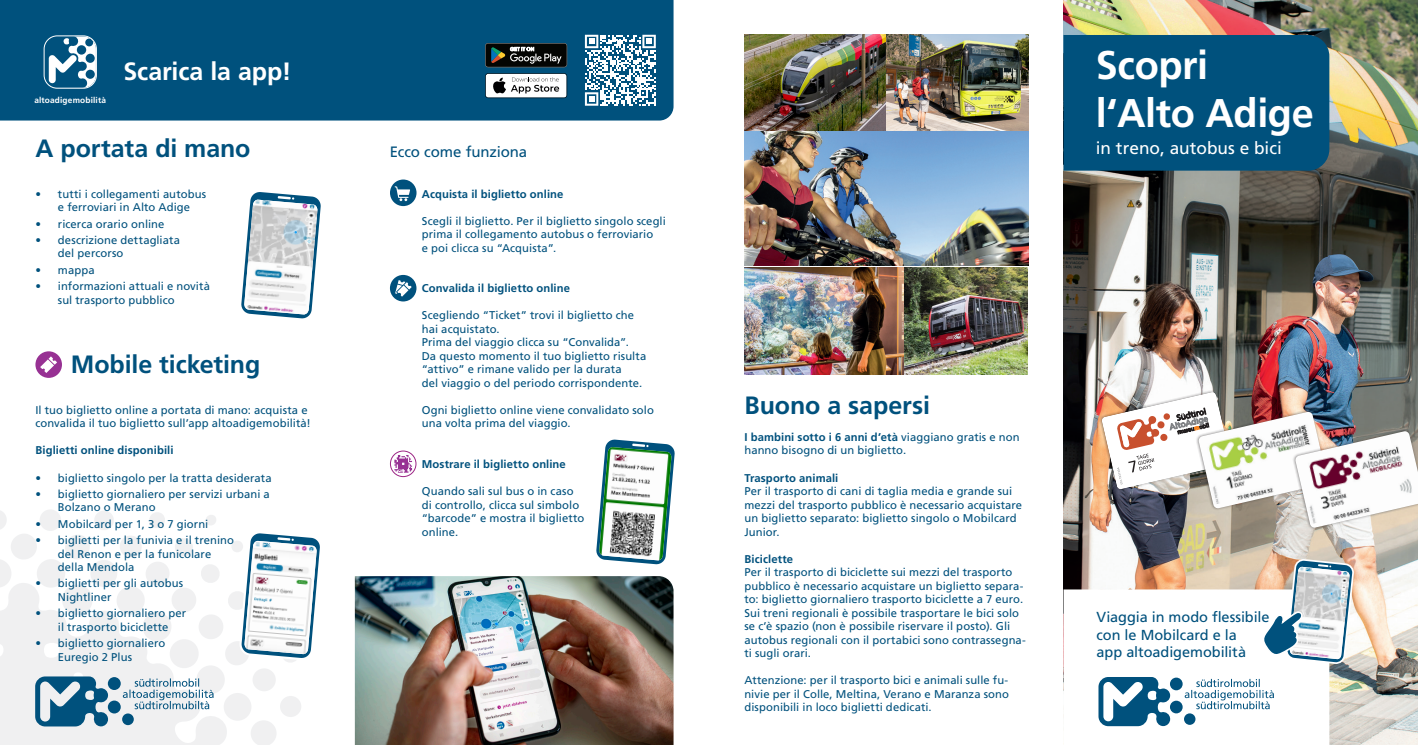
<style>
.page{position:relative;width:1418px;height:745px;background:#fff}
.page>*{position:absolute;margin:0;border:0;box-sizing:border-box;transform-origin:0 0}
.t1{font:700 40px/47.8px "Frutiger LT Std";letter-spacing:-.01em;color:#fff}
.t2{font:700 25px "Frutiger LT Std";letter-spacing:-.005em;color:#00517d}
.t3{font:700 25px "Frutiger LT Std";letter-spacing:-.005em;color:#fff}
.t4{font:17.25px "Frutiger";color:#fff}
.t5{font:15px "Frutiger";letter-spacing:-.01em;color:#00517d}
.t6{font:14.5px/17.4px "Frutiger";letter-spacing:-.005em;color:#00517d}
.t7{font:11.25px/13.5px "Frutiger";letter-spacing:.005em;color:#00517d}
.t8{font:700 11.25px "Frutiger LT Std";letter-spacing:.01em;color:#00517d}
.t9{font:700 8.25px "Frutiger LT Std";letter-spacing:.02em;color:#fff}
.s1{font-family:"Frutiger";font-weight:400}
</style>
<div class="page">
<div style="left:0;top:0;width:673px;height:120px;background:#00517d"></div>
<svg style="left:0;top:510px;width:301px;height:234px"></svg>
<img style="left:1063px;top:0;width:354px;height:744px">
<img style="left:1097px;top:388px;width:320px;height:144px">
<img style="left:1294px;top:431px;width:123px;height:96px">
<img style="left:744px;top:35px;width:141px;height:95px">
<img style="left:887px;top:35px;width:141px;height:95px">
<img style="left:744px;top:267px;width:283px;height:107px">
<img style="left:744px;top:132px;width:284px;height:133px">
<svg style="left:238px;top:529px;width:82px;height:132px"></svg>
<svg style="left:596px;top:439px;width:79px;height:126px"></svg>
<svg style="left:241px;top:192px;width:80px;height:127px"></svg>
<svg style="left:35px;top:351px;width:27px;height:26px"></svg>
<img style="left:355px;top:576px;width:318px;height:168px">
<div style="left:390px;top:275px;width:26px;height:26px;background:#00517d;border-radius:50%"></div>
<svg style="left:395px;top:280px;width:16px;height:16px"></svg>
<svg style="left:394px;top:454px;width:18px;height:18px"></svg>
<div style="left:390px;top:450px;width:26px;height:27px;border:1px solid #9c2685;border-radius:50%"></div>
<svg style="left:45px;top:36px;width:51px;height:52px"></svg>
<div style="left:77px;top:45px;width:9px;height:10px;background:#00517d;border-radius:50%"></div>
<div style="left:86px;top:70px;width:9px;height:9px;background:#00517d;border-radius:50%"></div>
<div style="left:86px;top:54px;width:9px;height:9px;background:#00517d;border-radius:50%"></div>
<div style="left:85px;top:38px;width:8px;height:8px;background:#00517d;border-radius:50%"></div>
<div style="left:44px;top:35px;width:53px;height:54px;border:1px solid #fff;border-radius:13px"></div>
<svg style="left:485px;top:73px;width:82px;height:25px"></svg>
<svg style="left:35px;top:676px;width:178px;height:50px"></svg>
<div style="left:390px;top:179px;width:26px;height:27px;background:#00517d;border-radius:50%"></div>
<svg style="left:394px;top:186px;width:16px;height:15px"></svg>
<svg style="left:485px;top:43px;width:82px;height:24px;background:#2e312e"></svg>
<div style="left:1063px;top:35px;width:266px;height:135px;background:#00517d"></div>
<svg style="left:1063px;top:557px;width:292px;height:187px"></svg>
<svg style="left:585px;top:35px;width:71px;height:71px"></svg>
<h2 class="t3" style="left:123px;top:56px;width:169px">Scarica la app!</h2>
<h1 class="t1" style="left:1095px;top:42px;width:219px">Scopri l‘Alto Adige</h1>
<h3 class="t4" style="left:1095px;top:138px;width:187px">in treno, autobus e bici</h3>
<p class="t9" style="left:34px;top:95px;width:73px">altoadigemobilità</p>
<h2 class="t2" style="left:35px;top:134px;width:217px">A portata di mano</h2>
<p class="t7" style="left:35px;top:187px;width:172px;text-align:center">• tutti i collegamenti autobus e ferroviari in Alto Adige</p>
<p class="t7" style="left:35px;top:217px;width:130px">• ricerca orario online</p>
<p class="t7" style="left:58px;top:233px;width:123px;text-indent:-22px">• descrizione dettagliata del percorso</p>
<p class="t7" style="left:35px;top:263px;width:61px">• mappa</p>
<p class="t7" style="left:58px;top:279px;width:153px;text-indent:-22px">• informazioni attuali e novità sul trasporto pubblico</p>
<h3 class="t5" style="left:390px;top:143px;width:139px">Ecco come funziona</h3>
<p class="t8" style="left:422px;top:187px;width:143px">Acquista il biglietto online</p>
<p class="t7" style="left:422px;top:214px;width:245px">Scegli il biglietto. Per il biglietto singolo scegli prima il collegamento autobus o ferroviario<br>e poi clicca su “Acquista”.</p>
<p class="t8" style="left:422px;top:281px;width:150px">Convalida il biglietto online</p>
<p class="t7" style="left:422px;top:308px;width:226px">Scegliendo “Ticket” trovi il biglietto che hai acquistato.<br>Prima del viaggio clicca su “Convalida”.<br>Da questo momento il tuo biglietto risulta “attivo” e rimane valido per la durata<br>del viaggio o del periodo corrispondente.</p>
<p class="t7" style="left:422px;top:403px;width:234px">Ogni biglietto online viene convalidato solo una volta prima del viaggio.</p>
<p class="t8" style="left:422px;top:457px;width:145px">Mostrare il biglietto online</p>
<p class="t7" style="left:422px;top:484px;width:164px">Quando sali sul bus o in caso di controllo, clicca sul simbolo “barcode” e mostra il biglietto online.</p>
<h2 class="t2" style="left:71px;top:350px;width:191px">Mobile ticketing</h2>
<p class="t7" style="left:35px;top:403px;width:277px">Il tuo biglietto online a portata di mano: acquista e convalida il tuo biglietto sull’app altoadigemobilità!</p>
<p class="t8" style="left:35px;top:443px;width:140px">Biglietti online disponibili</p>
<p class="t7" style="left:35px;top:470px;width:238px">• biglietto singolo per la tratta desiderata</p>
<p class="t7" style="left:58px;top:487px;width:213px;text-indent:-22px">• biglietto giornaliero per servizi urbani a<br>Bolzano o Merano</p>
<p class="t7" style="left:35px;top:517px;width:174px">• Mobilcard per 1, 3 o 7 giorni</p>
<p class="t7" style="left:58px;top:533px;width:178px;text-indent:-22px">• biglietti per la funivia e il trenino del Renon e per la funicolare della Mendola</p>
<p class="t7" style="left:58px;top:576px;width:127px;text-indent:-22px">• biglietti per gli autobus<br>Nightliner</p>
<p class="t7" style="left:35px;top:606px;width:152px;text-align:center">• biglietto giornaliero per il trasporto biciclette</p>
<p class="t7" style="left:58px;top:636px;width:109px;text-indent:-22px">• biglietto giornaliero<br>Euregio 2 Plus</p>
<h2 class="t2" style="left:744px;top:390px;width:187px">Buono a sapersi</h2>
<p class="t8" style="left:744px;top:430px;width:277px">I bambini sotto i 6 anni d’età <span class="s1">viaggiano gratis e non</span></p>
<p class="t7" style="left:744px;top:443px;width:163px">hanno bisogno di un biglietto.</p>
<p class="t8" style="left:744px;top:470px;width:95px">Trasporto animali</p>
<p class="t7" style="left:744px;top:484px;width:279px">Per il trasporto di cani di taglia media e grande sui mezzi del trasporto pubblico è necessario acquistare un biglietto separato: biglietto singolo o Mobilcard Junior.</p>
<p class="t8" style="left:744px;top:551px;width:50px">Biciclette</p>
<p class="t7" style="left:744px;top:565px;width:283px">Per il trasporto di biciclette sui mezzi del trasporto pubblico è necessario acquistare un biglietto separa&shy;to: biglietto giornaliero trasporto biciclette a 7 euro.<br>Sui treni regionali è possibile trasportare le bici solo se c’è spazio (non è possibile riservare il posto). Gli autobus regionali con il portabici sono contrassegna&shy;ti sugli orari.</p>
<p class="t7" style="left:744px;top:673px;width:266px;text-align:justify">Attenzione: per il trasporto bici e animali sulle fu&shy;nivie per il Colle, Meltina, Verano e Maranza sono disponibili in loco biglietti dedicati.</p>
<p class="t6" style="left:1096px;top:608px;width:174px">Viaggia in modo flessibile con le Mobilcard e la<br>app altoadigemobilità</p>
</div>
